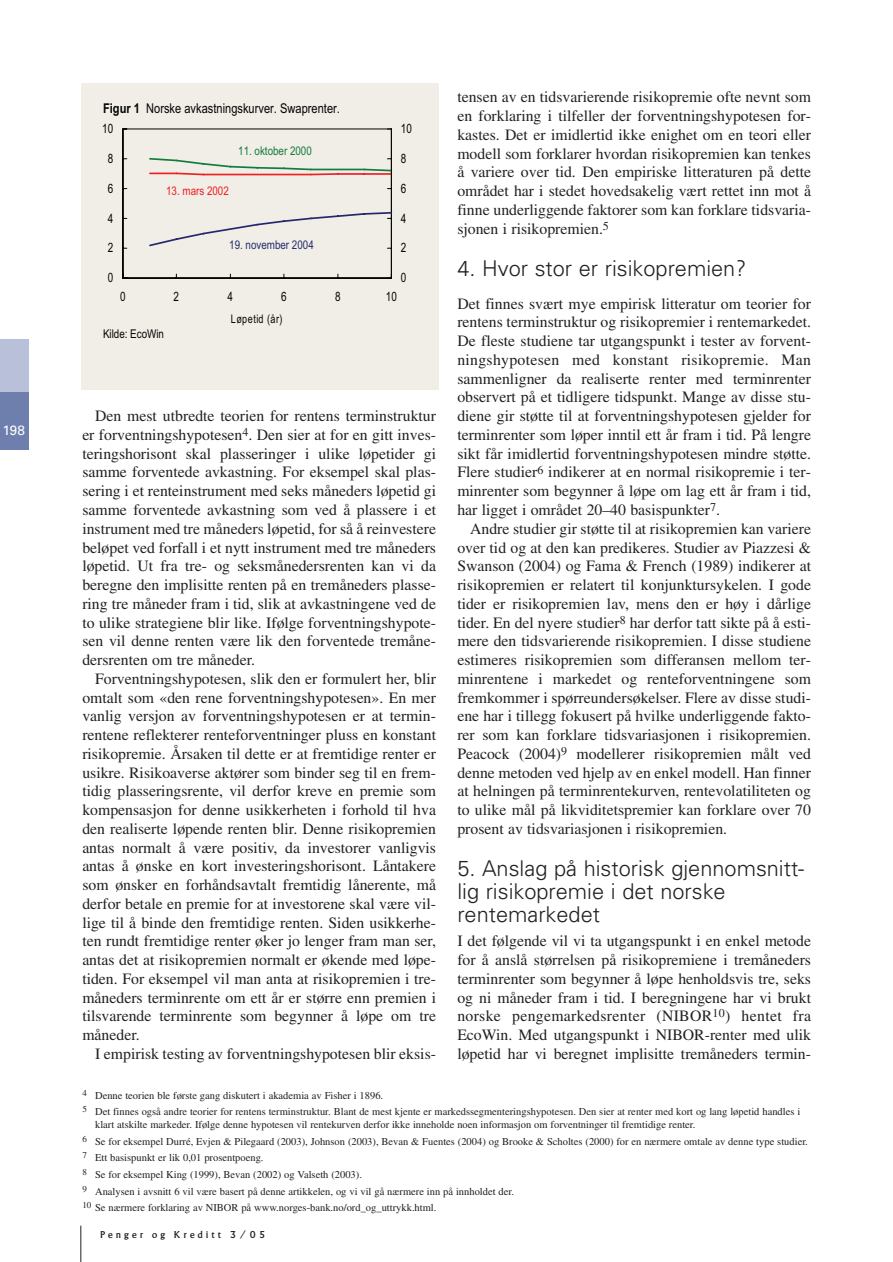
<style>
.page{position:relative;width:893px;height:1262px;background:#fff}
.page>*{position:absolute;margin:0;border:0;box-sizing:border-box;transform-origin:0 0}
.t1{font:300 21.75px/23.2px "Univers";color:#231f20}
.t2{font:15.75px/18.8px "Times";color:#231f20;text-align:justify}
.t3{font:13.5px "Arial Narrow";color:#040503}
.t4{font:13.5px "Univers";color:#fff}
.t5{font:12.9px "Arial Narrow";color:#040503;scale:.94 1}
.t6{font:12px "Arial Narrow";color:#242e6c}
.t7{font:12px "Arial Narrow";color:#127c3d}
.t8{font:12px "Arial Narrow";color:#040503}
.t9{font:12px "Arial Narrow";color:#ee2123}
.t10{font:11.85px "Arial Narrow";letter-spacing:.045em;color:#040503;scale:.94 1}
.t11{font:10.5px/16.6px "Times";color:#231f20}
.t12{font:10.5px "Albertus";letter-spacing:.31em;color:#231f20}
.s1{font-weight:700}
</style>
<div class="page">
<hr style="left:80px;top:1225px;width:1px;height:37px;background:#231f20">
<div style="left:0;top:339px;width:28px;height:110px;background:#b9c0d9"></div>
<div style="left:0;top:392px;width:28px;height:57px;background:#6e7fad"></div>
<div style="left:81px;top:84px;width:357px;height:306px;background:#f1ede7"></div>
<hr style="left:123px;top:129px;width:1px;height:149px;background:#040503">
<hr style="left:123px;top:278px;width:268px;height:1px;background:#040503">
<hr style="left:123px;top:129px;width:268px;height:1px;background:#040503">
<svg style="left:149px;top:157px;width:244px;height:19px"></svg>
<hr style="left:391px;top:129px;width:1px;height:149px;background:#040503">
<svg style="left:149px;top:211px;width:244px;height:38px"></svg>
<p class="t4" style="left:2px;top:425px;width:24px">198</p>
<p class="t3" style="left:103px;top:104px;width:238px"><span class="s1">Figur 1</span> Norske avkastningskurver. Swaprenter.</p>
<p class="t5" style="left:102px;top:124px;width:13px">10</p>
<p class="t5" style="left:401px;top:124px;width:13px">10</p>
<p class="t5" style="left:108px;top:154px;width:7px">8</p>
<p class="t7" style="left:238px;top:146px;width:75px">11. oktober 2000</p>
<p class="t5" style="left:401px;top:154px;width:7px">8</p>
<p class="t5" style="left:108px;top:183px;width:7px">6</p>
<p class="t9" style="left:166px;top:187px;width:64px">13. mars 2002</p>
<p class="t5" style="left:401px;top:183px;width:7px">6</p>
<p class="t5" style="left:108px;top:213px;width:7px">4</p>
<p class="t5" style="left:401px;top:213px;width:7px">4</p>
<p class="t5" style="left:108px;top:243px;width:7px">2</p>
<p class="t6" style="left:229px;top:241px;width:86px">19. november 2004</p>
<p class="t5" style="left:401px;top:243px;width:7px">2</p>
<p class="t5" style="left:108px;top:273px;width:7px">0</p>
<p class="t5" style="left:401px;top:273px;width:7px">0</p>
<p class="t5" style="left:120px;top:292px;width:7px">0</p>
<p class="t5" style="left:174px;top:292px;width:7px">2</p>
<p class="t5" style="left:228px;top:292px;width:7px">4</p>
<p class="t5" style="left:281px;top:292px;width:7px">6</p>
<p class="t5" style="left:335px;top:292px;width:7px">8</p>
<p class="t5" style="left:386px;top:292px;width:13px">10</p>
<p class="t10" style="left:231px;top:314px;width:56px">Løpetid (år)</p>
<p class="t8" style="left:103px;top:329px;width:63px">Kilde: EcoWin</p>
<p class="t2" style="left:82px;top:408px;width:355px;text-indent:13px">Den mest utbredte teorien for rentens terminstruktur er forventningshypotesen<sup>4</sup>. Den sier at for en gitt inves&shy;teringshorisont skal plasseringer i ulike løpetider gi samme forventede avkastning. For eksempel skal plas&shy;sering i et renteinstrument med seks måneders løpetid gi samme forventede avkastning som ved å plassere i et instrument med tre måneders løpetid, for så å reinvestere beløpet ved forfall i et nytt instrument med tre måneders løpetid. Ut fra tre- og seksmånedersrenten kan vi da beregne den implisitte renten på en tremåneders plasse&shy;ring tre måneder fram i tid, slik at avkastningene ved de to ulike strategiene blir like. Ifølge forventningshypote&shy;sen vil denne renten være lik den forventede tremåne&shy;dersrenten om tre måneder.</p>
<p class="t2" style="left:82px;top:670px;width:355px;text-indent:13px">Forventningshypotesen, slik den er formulert her, blir omtalt som «den rene forventningshypotesen». En mer vanlig versjon av forventningshypotesen er at termin&shy;rentene reflekterer renteforventninger pluss en konstant risikopremie. Årsaken til dette er at fremtidige renter er usikre. Risikoaverse aktører som binder seg til en frem&shy;tidig plasseringsrente, vil derfor kreve en premie som kompensasjon for denne usikkerheten i forhold til hva den realiserte løpende renten blir. Denne risikopremien antas normalt å være positiv, da investorer vanligvis antas å ønske en kort investeringshorisont. Låntakere som ønsker en forhåndsavtalt fremtidig lånerente, må derfor betale en premie for at investorene skal være vil&shy;lige til å binde den fremtidige renten. Siden usikkerhe&shy;ten rundt fremtidige renter øker jo lenger fram man ser, antas det at risikopremien normalt er økende med løpe&shy;tiden. For eksempel vil man anta at risikopremien i tre&shy;måneders terminrente om ett år er større enn premien i tilsvarende terminrente som begynner å løpe om tre måneder.</p>
<p class="t2" style="left:95px;top:1045px;width:342px">I empirisk testing av forventningshypotesen blir eksis-</p>
<p class="t2" style="left:457px;top:89px;width:355px">tensen av en tidsvarierende risikopremie ofte nevnt som en forklaring i tilfeller der forventningshypotesen for&shy;kastes. Det er imidlertid ikke enighet om en teori eller modell som forklarer hvordan risikopremien kan tenkes å variere over tid. Den empiriske litteraturen på dette området har i stedet hovedsakelig vært rettet inn mot å finne underliggende faktorer som kan forklare tidsvaria&shy;sjonen i risikopremien.<sup>5</sup></p>
<h1 class="t1" style="left:457px;top:258px;width:290px">4. Hvor stor er risikopremien?</h1>
<p class="t2" style="left:457px;top:295px;width:355px">Det finnes svært mye empirisk litteratur om teorier for rentens terminstruktur og risikopremier i rentemarkedet.<br>De fleste studiene tar utgangspunkt i tester av forvent&shy;ningshypotesen med konstant risikopremie. Man sammenligner da realiserte renter med terminrenter observert på et tidligere tidspunkt. Mange av disse stu&shy;diene gir støtte til at forventningshypotesen gjelder for terminrenter som løper inntil ett år fram i tid. På lengre sikt får imidlertid forventningshypotesen mindre støtte.<br>Flere studier<sup>6</sup> indikerer at en normal risikopremie i ter&shy;minrenter som begynner å løpe om lag ett år fram i tid, har ligget i området 20–40 basispunkter<sup>7</sup>.</p>
<p class="t2" style="left:457px;top:520px;width:355px;text-indent:13px">Andre studier gir støtte til at risikopremien kan variere over tid og at den kan predikeres. Studier av Piazzesi &amp; Swanson (2004) og Fama &amp; French (1989) indikerer at risikopremien er relatert til konjunktursykelen. I gode tider er risikopremien lav, mens den er høy i dårlige tider. En del nyere studier<sup>8</sup> har derfor tatt sikte på å esti&shy;mere den tidsvarierende risikopremien. I disse studiene estimeres risikopremien som differansen mellom ter&shy;minrentene i markedet og renteforventningene som fremkommer i spørreundersøkelser. Flere av disse studi&shy;ene har i tillegg fokusert på hvilke underliggende fakto&shy;rer som kan forklare tidsvariasjonen i risikopremien.<br>Peacock (2004)<sup>9</sup> modellerer risikopremien målt ved denne metoden ved hjelp av en enkel modell. Han finner at helningen på terminrentekurven, rentevolatiliteten og to ulike mål på likviditetspremier kan forklare over 70 prosent av tidsvariasjonen i risikopremien.</p>
<h1 class="t1" style="left:457px;top:858px;width:348px">5. Anslag på historisk gjennomsnitt&shy;lig risikopremie i det norske rentemarkedet</h1>
<p class="t2" style="left:457px;top:933px;width:355px">I det følgende vil vi ta utgangspunkt i en enkel metode for å anslå størrelsen på risikopremiene i tremåneders terminrenter som begynner å løpe henholdsvis tre, seks og ni måneder fram i tid. I beregningene har vi brukt norske pengemarkedsrenter (NIBOR<sup>10</sup>) hentet fra EcoWin. Med utgangspunkt i NIBOR-renter med ulik løpetid har vi beregnet implisitte tremåneders termin-</p>
<p class="t11" style="left:82px;top:1087px;width:719px"><sup>4</sup> Denne teorien ble første gang diskutert i akademia av Fisher i 1896.<br><sup>5</sup> Det finnes også andre teorier for rentens terminstruktur. Blant de mest kjente er markedssegmenteringshypotesen. Den sier at renter med kort og lang løpetid handles i</p>
<p class="t11" style="left:82px;top:1117px;width:727px;text-indent:13px">klart atskilte markeder. Ifølge denne hypotesen vil rentekurven derfor ikke inneholde noen informasjon om forventninger til fremtidige renter.<br><sup>6</sup> Se for eksempel Durré, Evjen &amp; Pilegaard (2003), Johnson (2003), Bevan &amp; Fuentes (2004) og Brooke &amp; Scholtes (2000) for en nærmere omtale av denne type studier.<br><sup>7</sup> Ett basispunkt er lik 0,01 prosentpoeng.<br><sup>8</sup> Se for eksempel King (1999), Bevan (2002) og Valseth (2003).<br><sup>9</sup> Analysen i avsnitt 6 vil være basert på denne artikkelen, og vi vil gå nærmere inn på innholdet der.<br><sup>10</sup> Se nærmere forklaring av NIBOR på www.norges-bank.no/ord_og_uttrykk.html.</p>
<p class="t12" style="left:101px;top:1230px;width:166px">Penger og Kreditt 3/05</p>
</div>
